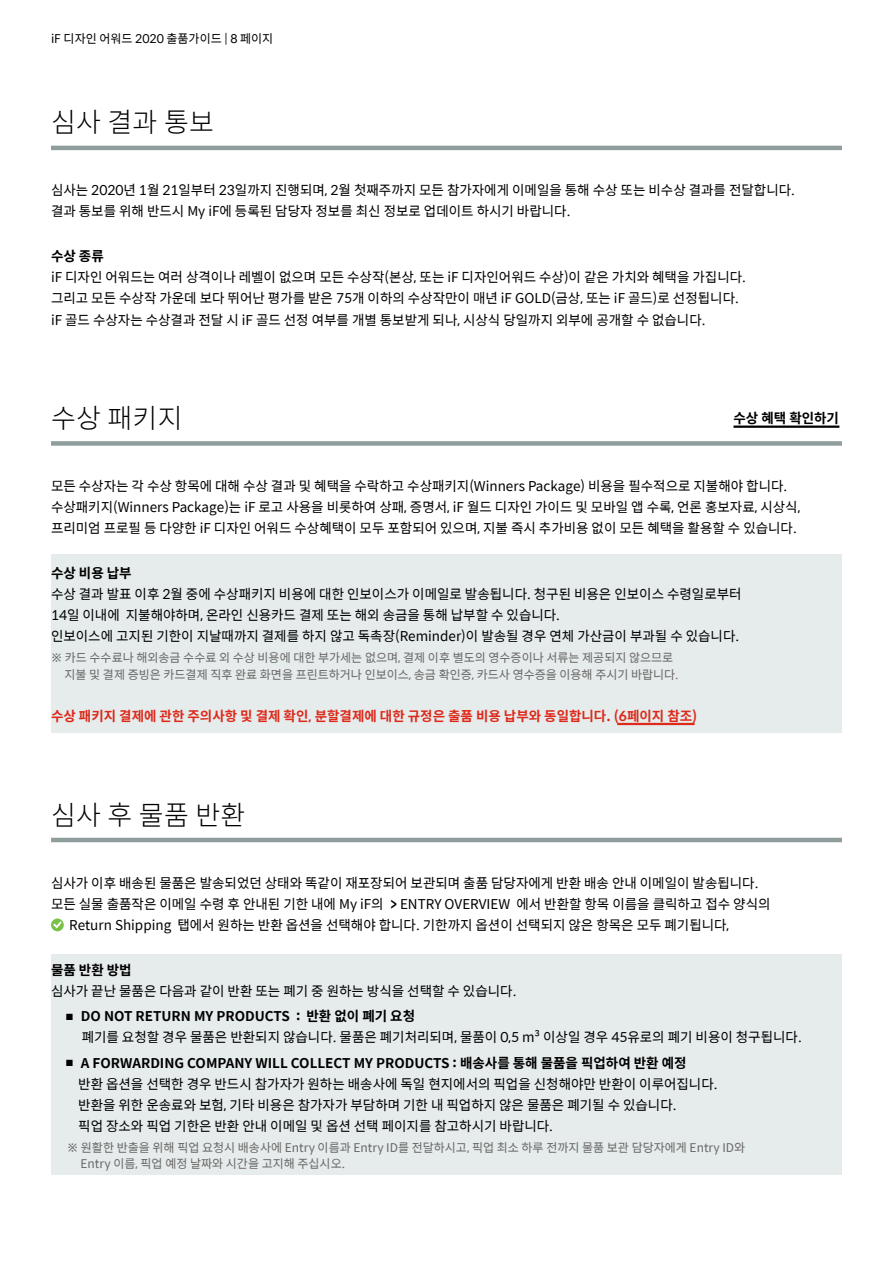
<style>
.page{position:relative;width:893px;height:1263px;background:#fff}
.page>*{position:absolute;margin:0;border:0;box-sizing:border-box;transform-origin:0 0}
.t1{font:300 27px "Spoqa Han Sans";letter-spacing:.01em;color:#000}
.t2{font:13.5px/21px "Spoqa Han Sans";color:#000}
.t3{font:700 13.5px "Spoqa Han Sans";color:#dd2a1b}
.t4{font:700 13.5px "Spoqa Han Sans";color:#000}
.t5{font:12px/16.5px "Spoqa Han Sans";color:#686867}
.t6{font:12px "Spoqa Han Sans";color:#000}
.s1{font-weight:700}
</style>
<div class="page">
<div style="left:51px;top:954px;width:791px;height:221px;background:#e6ebeb"></div>
<div style="left:51px;top:554px;width:791px;height:178px;background:#e6ebeb"></div>
<hr style="left:51px;top:146px;width:791px;height:4px;background:#8f9d9d">
<hr style="left:51px;top:838px;width:791px;height:4px;background:#8f9d9d">
<div style="left:51px;top:441px;width:791px;height:5px;background:#8f9d9d"></div>
<svg style="left:51px;top:919px;width:13px;height:11px"></svg>
<hr style="left:733px;top:425px;width:106px;height:3px;background:#000">
<hr style="left:617px;top:723px;width:78px;height:2px;background:#dd2a1b">
<p class="t6" style="left:51px;top:31px;width:224px">iF 디자인 어워드 2020 출품가이드 | 8 페이지</p>
<h1 class="t1" style="left:51px;top:107px;width:164px">심사 결과 통보</h1>
<p class="t2" style="left:51px;top:180px;width:745px">심사는 2020년 1월 21일부터 23일까지 진행되며, 2월 첫째주까지 모든 참가자에게 이메일을 통해 수상 또는 비수상 결과를 전달합니다. 결과 통보를 위해 반드시 My iF에 등록된 담당자 정보를 최신 정보로 업데이트 하시기 바랍니다.</p>
<p class="t4" style="left:51px;top:249px;width:54px">수상 종류</p>
<p class="t2" style="left:51px;top:267px;width:696px">iF 디자인 어워드는 여러 상격이나 레벨이 없으며 모든 수상작(본상, 또는 iF 디자인어워드 수상)이 같은 가치와 혜택을 가집니다. 그리고 모든 수상작 가운데 보다 뛰어난 평가를 받은 75개 이하의 수상작만이 매년 iF GOLD(금상, 또는 iF 골드)로 선정됩니다. iF 골드 수상자는 수상결과 전달 시 iF 골드 선정 여부를 개별 통보받게 되나, 시상식 당일까지 외부에 공개할 수 없습니다.</p>
<h1 class="t1" style="left:51px;top:403px;width:133px">수상 패키지</h1>
<p class="t4" style="left:733px;top:410px;width:107px">수상 혜택 확인하기</p>
<p class="t2" style="left:51px;top:476px;width:751px">모든 수상자는 각 수상 항목에 대해 수상 결과 및 혜택을 수락하고 수상패키지(Winners Package) 비용을 필수적으로 지불해야 합니다. 수상패키지(Winners Package)는 iF 로고 사용을 비롯하여 상패, 증명서, iF 월드 디자인 가이드 및 모바일 앱 수록, 언론 홍보자료, 시상식, 프리미엄 프로필 등 다양한 iF 디자인 어워드 수상혜택이 모두 포함되어 있으며, 지불 즉시 추가비용 없이 모든 혜택을 활용할 수 있습니다.</p>
<p class="t4" style="left:51px;top:565px;width:82px">수상 비용 납부</p>
<p class="t2" style="left:51px;top:584px;width:692px">수상 결과 발표 이후 2월 중에 수상패키지 비용에 대한 인보이스가 이메일로 발송됩니다. 청구된 비용은 인보이스 수령일로부터<br>14일 이내에 지불해야하며, 온라인 신용카드 결제 또는 해외 송금을 통해 납부할 수 있습니다.<br>인보이스에 고지된 기한이 지날때까지 결제를 하지 않고 독촉장(Reminder)이 발송될 경우 연체 가산금이 부과될 수 있습니다.</p>
<p class="t5" style="left:64px;top:650px;width:616px;text-indent:-13px">※ 카드 수수료나 해외송금 수수료 외 수상 비용에 대한 부가세는 없으며, 결제 이후 별도의 영수증이나 서류는 제공되지 않으므로 지불 및 결제 증빙은 카드결제 직후 완료 화면을 프린트하거나 인보이스, 송금 확인증, 카드사 영수증을 이용해 주시기 바랍니다.</p>
<p class="t3" style="left:51px;top:708px;width:648px">수상 패키지 결제에 관한 주의사항 및 결제 확인, 분할결제에 대한 규정은 출품 비용 납부와 동일합니다. (6페이지 참조)</p>
<h1 class="t1" style="left:51px;top:799px;width:196px">심사 후 물품 반환</h1>
<p class="t2" style="left:51px;top:872px;width:709px">심사가 이후 배송된 물품은 발송되었던 상태와 똑같이 재포장되어 보관되며 출품 담당자에게 반환 배송 안내 이메일이 발송됩니다.</p>
<p class="t2" style="left:51px;top:893px;width:721px">모든 실물 출품작은 이메일 수령 후 안내된 기한 내에 My iF의 <span class="s1">&gt;</span> ENTRY OVERVIEW 에서 반환할 항목 이름을 클릭하고 접수 양식의</p>
<p class="t2" style="left:69px;top:914px;width:662px">Return Shipping 탭에서 원하는 반환 옵션을 선택해야 합니다. 기한까지 옵션이 선택되지 않은 항목은 모두 폐기됩니다,</p>
<p class="t4" style="left:51px;top:962px;width:82px">물품 반환 방법</p>
<p class="t2" style="left:51px;top:980px;width:467px">심사가 끝난 물품은 다음과 같이 반환 또는 폐기 중 원하는 방식을 선택할 수 있습니다.</p>
<p class="t2" style="left:82px;top:1006px;width:722px;text-indent:-16px">■ <span class="s1">DO NOT RETURN MY PRODUCTS : 반환 없이 폐기 요청<br></span>폐기를 요청할 경우 물품은 반환되지 않습니다. 물품은 폐기처리되며, 물품이 0,5 m³ 이상일 경우 45유로의 폐기 비용이 청구됩니다.</p>
<p class="t2" style="left:78px;top:1052px;width:641px;text-indent:-12px">■ <span class="s1">A FORWARDING COMPANY WILL COLLECT MY PRODUCTS : 배송사를 통해 물품을 픽업하여 반환 예정<br></span>반환 옵션을 선택한 경우 반드시 참가자가 원하는 배송사에 독일 현지에서의 픽업을 신청해야만 반환이 이루어집니다. 반환을 위한 운송료와 보험, 기타 비용은 참가자가 부담하며 기한 내 픽업하지 않은 물품은 폐기될 수 있습니다.<br>픽업 장소와 픽업 기한은 반환 안내 이메일 및 옵션 선택 페이지를 참고하시기 바랍니다.</p>
<p class="t5" style="left:81px;top:1139px;width:666px;text-indent:-13px">※ 원활한 반출을 위해 픽업 요청시 배송사에 Entry 이름과 Entry ID를 전달하시고, 픽업 최소 하루 전까지 물품 보관 담당자에게 Entry ID와<br>Entry 이름, 픽업 예정 날짜와 시간을 고지해 주십시오.</p>
</div>
